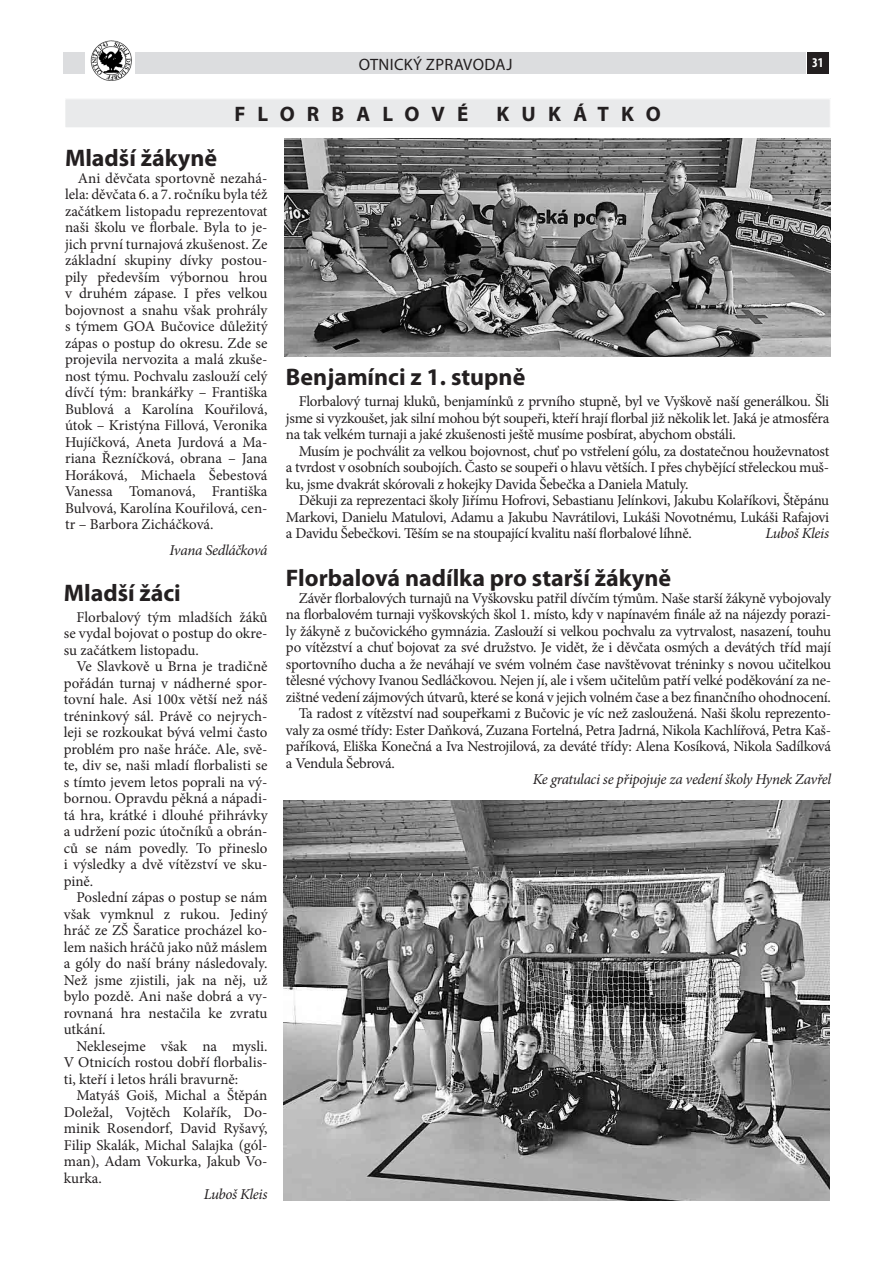
<style>
.page{position:relative;width:893px;height:1263px;background:#fff}
.page>*{position:absolute;margin:0;border:0;box-sizing:border-box;transform-origin:0 0}
.t1{font:700 24px "Myriad Pro";color:#231f20}
.t2{font:700 21px "Myriad Pro";letter-spacing:.66em;color:#231f20}
.t3{font:16.5px "Myriad Pro";letter-spacing:.02em;color:#231f20}
.t4{font:15px/16.5px "Minion Pro";letter-spacing:-.02em;color:#231f20;text-align:justify}
.t5{font:italic 15px "Minion Pro";letter-spacing:-.025em;color:#231f20}
.t6{font:700 condensed 13.5px "Myriad Pro";color:#fff}
</style>
<div class="page">
<div style="left:63px;top:52px;width:742px;height:22px;background:#dcdddf"></div>
<div style="left:808px;top:52px;width:21px;height:22px;background:#231f20"></div>
<div style="left:86px;top:39px;width:49px;height:41px;background:#fff"></div>
<img style="left:90px;top:40px;width:42px;height:40px">
<img style="left:285px;top:138px;width:545px;height:219px">
<div style="left:65px;top:99px;width:765px;height:29px;background:#e9eaeb"></div>
<div style="left:65px;top:99px;width:765px;height:29px;border:1px solid #fff"></div>
<img style="left:284px;top:800px;width:545px;height:400px">
<p class="t3" style="left:359px;top:54px;width:155px">OTNICKÝ ZPRAVODAJ</p>
<p class="t6" style="left:812px;top:54px;width:13px">31</p>
<h2 class="t2" style="left:234px;top:100px;width:69px">f lorba</h2>
<h2 class="t2" style="left:382px;top:100px;width:43px">l ov</h2>
<h2 class="t2" style="left:457px;top:100px;width:13px">é</h2>
<h2 class="t2" style="left:496px;top:100px;width:163px">kukátko</h2>
<h1 class="t1" style="left:65px;top:142px;width:154px">Mladší žákyně</h1>
<p class="t4" style="left:65px;top:170px;width:204px;text-indent:13px">Ani děvčata sportovně nezahá&shy;lela: děvčata 6. a 7. ročníku byla též začátkem listopadu reprezentovat naši školu ve florbale. Byla to je&shy;jich první turnajová zkušenost. Ze základní skupiny dívky postou&shy;pily především výbornou hrou v druhém zápase. I přes velkou bojovnost a snahu však prohrály s týmem GOA Bučovice důležitý zápas o postup do okresu. Zde se projevila nervozita a malá zkuše&shy;nost týmu. Pochvalu zaslouží celý dívčí tým: brankářky – Františka Bublová a Karolína Kouřilová, útok – Kristýna Fillová, Veronika Hujíčková, Aneta Jurdová a Ma&shy;riana Řezníčková, obrana – Jana Horáková, Michaela Šebestová Vanessa Tomanová, Františka Bulvová, Karolína Kouřilová, cen&shy;tr – Barbora Zicháčková.</p>
<p class="t5" style="left:169px;top:539px;width:100px">Ivana Sedláčková</p>
<h1 class="t1" style="left:64px;top:577px;width:119px">Mladší žáci</h1>
<p class="t4" style="left:64px;top:609px;width:205px;text-indent:13px">Florbalový tým mladších žáků se vydal bojovat o postup do okre&shy;su začátkem listopadu.</p>
<p class="t4" style="left:64px;top:658px;width:205px;text-indent:13px">Ve Slavkově u Brna je tradičně pořádán turnaj v nádherné spor&shy;tovní hale. Asi 100x větší než náš tréninkový sál. Právě co nejrych&shy;leji se rozkoukat bývá velmi často problém pro naše hráče. Ale, svě&shy;te, div se, naši mladí florbalisti se s tímto jevem letos poprali na vý&shy;bornou. Opravdu pěkná a nápadi&shy;tá hra, krátké i dlouhé přihrávky a udržení pozic útočníků a obrán&shy;ců se nám povedly. To přineslo i výsledky a dvě vítězství ve sku&shy;pině.</p>
<p class="t4" style="left:64px;top:889px;width:205px;text-indent:13px">Poslední zápas o postup se nám však vymknul z rukou. Jediný hráč ze ZŠ Šaratice procházel ko&shy;lem našich hráčů jako nůž máslem a góly do naší brány následovaly.<br>Než jsme zjistili, jak na něj, už bylo pozdě. Ani naše dobrá a vy&shy;rovnaná hra nestačila ke zvratu utkání.</p>
<p class="t4" style="left:64px;top:1038px;width:205px;text-indent:13px">Neklesejme však na mysli.<br>V Otnicích rostou dobří florbalis&shy;ti, kteří i letos hráli bravurně:</p>
<p class="t4" style="left:64px;top:1087px;width:205px;text-indent:13px">Matyáš Goiš, Michal a Štěpán Doležal, Vojtěch Kolařík, Do&shy;minik Rosendorf, David Ryšavý, Filip Skalák, Michal Salajka (gól&shy;man), Adam Vokurka, Jakub Vo&shy;kurka.</p>
<p class="t5" style="left:204px;top:1184px;width:65px">Luboš Kleis</p>
<h1 class="t1" style="left:286px;top:361px;width:241px">Benjamínci z 1. stupně</h1>
<p class="t4" style="left:286px;top:393px;width:545px;text-indent:13px">Florbalový turnaj kluků, benjamínků z prvního stupně, byl ve Vyškově naší generálkou. Šli jsme si vyzkoušet, jak silní mohou být soupeři, kteří hrají florbal již několik let. Jaká je atmosféra na tak velkém turnaji a jaké zkušenosti ještě musíme posbírat, abychom obstáli.</p>
<p class="t4" style="left:286px;top:443px;width:545px;text-indent:13px">Musím je pochválit za velkou bojovnost, chuť po vstřelení gólu, za dostatečnou houževnatost a tvrdost v osobních soubojích. Často se soupeři o hlavu větších. I přes chybějící střeleckou muš&shy;ku, jsme dvakrát skórovali z hokejky Davida Šebečka a Daniela Matuly.</p>
<p class="t4" style="left:286px;top:492px;width:545px;text-indent:13px">Děkuji za reprezentaci školy Jiřímu Hofrovi, Sebastianu Jelínkovi, Jakubu Kolaříkovi, Štěpánu Markovi, Danielu Matulovi, Adamu a Jakubu Navrátilovi, Lukáši Novotnému, Lukáši Rafajovi a Davidu Šebečkovi. Těším se na stoupající kvalitu naší florbalové líhně.</p>
<p class="t5" style="left:765px;top:523px;width:65px">Luboš Kleis</p>
<h1 class="t1" style="left:286px;top:562px;width:387px">Florbalová nadílka pro starší žákyně</h1>
<p class="t4" style="left:299px;top:590px;width:534px">Závěr florbalových turnajů na Vyškovsku patřil dívčím týmům. Naše starší žákyně vybojovaly</p>
<p class="t4" style="left:286px;top:606px;width:547px">na florbalovém turnaji vyškovských škol 1. místo, kdy v napínavém finále až na nájezdy porazi-</p>
<p class="t4" style="left:286px;top:623px;width:547px">ly žákyně z bučovického gymnázia. Zaslouží si velkou pochvalu za vytrvalost, nasazení, touhu</p>
<p class="t4" style="left:286px;top:639px;width:547px">po vítězství a chuť bojovat za své družstvo. Je vidět, že i děvčata osmých a devátých tříd mají</p>
<p class="t4" style="left:286px;top:656px;width:547px">sportovního ducha a že neváhají ve svém volném čase navštěvovat tréninky s novou učitelkou</p>
<p class="t4" style="left:286px;top:672px;width:547px">tělesné výchovy Ivanou Sedláčkovou. Nejen jí, ale i všem učitelům patří velké poděkování za ne-</p>
<p class="t4" style="left:286px;top:689px;width:547px">zištné vedení zájmových útvarů, které se koná v jejich volném čase a bez finančního ohodnocení.</p>
<p class="t4" style="left:299px;top:705px;width:534px">Ta radost z vítězství nad soupeřkami z Bučovic je víc než zasloužená. Naši školu reprezento-</p>
<p class="t4" style="left:286px;top:722px;width:547px">valy za osmé třídy: Ester Daňková, Zuzana Fortelná, Petra Jadrná, Nikola Kachlířová, Petra Kaš-</p>
<p class="t4" style="left:286px;top:738px;width:547px">paříková, Eliška Konečná a Iva Nestrojilová, za deváté třídy: Alena Kosíková, Nikola Sadílková</p>
<p class="t4" style="left:286px;top:755px;width:110px">a Vendula Šebrová.</p>
<p class="t5" style="left:533px;top:769px;width:300px">Ke gratulaci se připojuje za vedení školy Hynek Zavřel</p>
</div>
